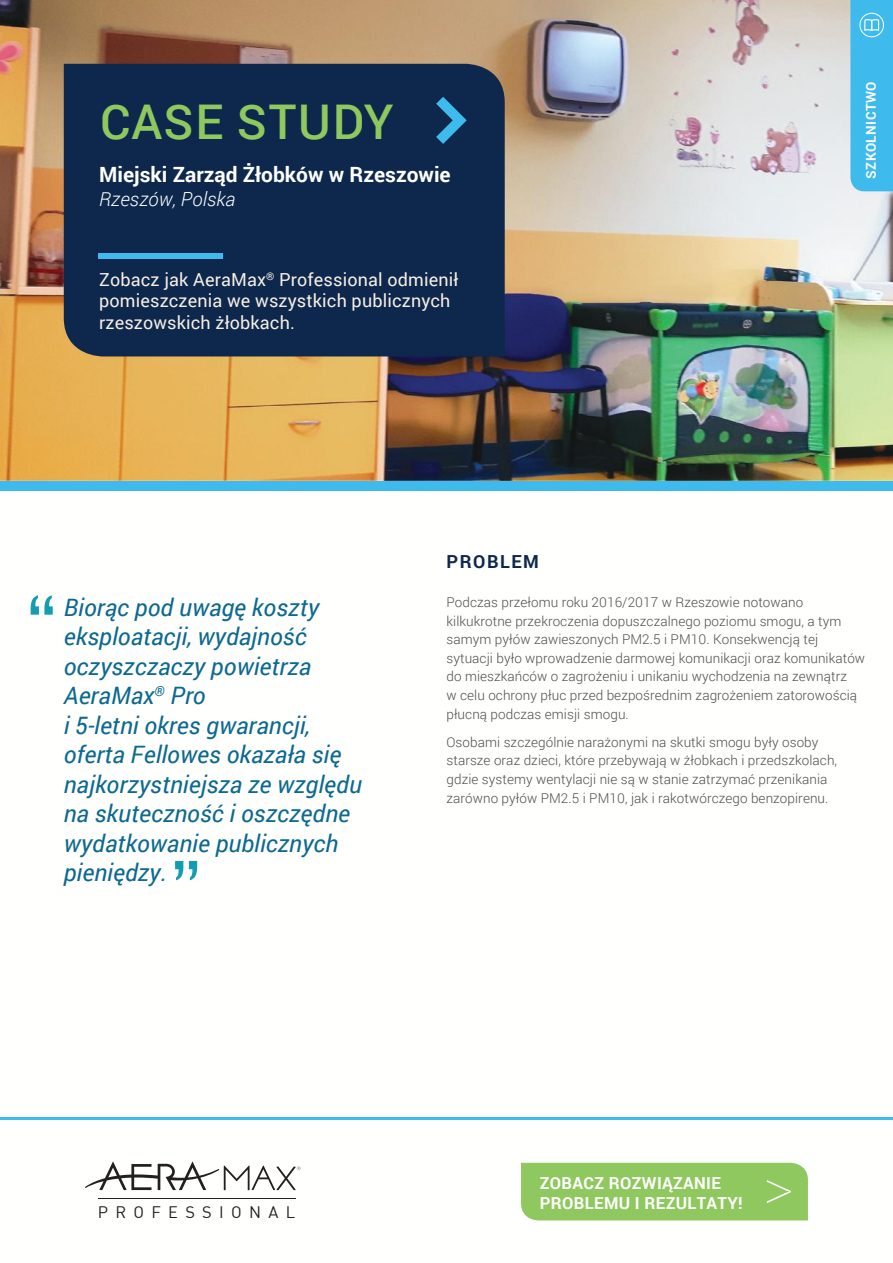
<style>
.page{position:relative;width:893px;height:1263px;background:#fff}
.page>*{position:absolute;margin:0;border:0;box-sizing:border-box;transform-origin:0 0}
.t1{font:500 47.85px "Roboto";letter-spacing:.035em;color:#8ec85e}
.t2{font:italic 24px/29.5px "Roboto";color:#0d6990}
.t3{font:700 21px "Roboto";color:#fff}
.t4{font:italic 300 19.5px "Roboto";letter-spacing:.005em;color:#fff}
.t5{font:18px "Roboto";letter-spacing:.01em;color:#f7eee5}
.t6{font:700 18px "Roboto";letter-spacing:.085em;color:#0d284c}
.t7{font:700 16.5px "Roboto";letter-spacing:.02em;color:#fff}
.t8{font:16.35px "DIN";letter-spacing:.45em;color:#241f1f}
.t9{font:300 13.5px/18.6px "Roboto";letter-spacing:.005em;color:#4f4c4d}
.t10{font:700 13.5px "Roboto";letter-spacing:.03em;color:#fff}
</style>
<div class="page">
<div style="left:521px;top:1163px;width:287px;height:57px;background:#8ec85e"></div>
<hr style="left:98px;top:1198px;width:198px;height:1px;background:#241f1f">
<svg style="left:85px;top:1161px;width:216px;height:29px"></svg>
<hr style="left:0;top:1118px;width:893px;height:2px;background:#3ebbec">
<div style="left:0;top:480px;width:893px;height:11px;background:#3ebbec"></div>
<img style="left:0;top:0;width:893px;height:480px">
<div style="left:64px;top:64px;width:441px;height:292px;background:#0d284c"></div>
<div style="left:98px;top:253px;width:125px;height:6px;background:#3ebbec"></div>
<svg style="left:436px;top:97px;width:31px;height:47px"></svg>
<div style="left:850px;top:0;width:43px;height:191px;background:#3ebbec"></div>
<svg style="left:175px;top:861px;width:22px;height:19px"></svg>
<svg style="left:31px;top:595px;width:22px;height:20px"></svg>
<h1 class="t1" style="left:100px;top:88px;width:295px">CASE STUDY</h1>
<h3 class="t3" style="left:99px;top:160px;width:353px">Miejski Zarząd Żłobków w Rzeszowie</h3>
<h3 class="t4" style="left:99px;top:185px;width:138px">Rzeszów, Polska</h3>
<h3 class="t5" style="left:99px;top:267px;width:361px">Zobacz jak AeraMax<sup>®</sup> Professional odmienił</h3>
<h3 class="t5" style="left:99px;top:288px;width:353px">pomieszczenia we wszystkich publicznych</h3>
<h3 class="t5" style="left:99px;top:310px;width:197px">rzeszowskich żłobkach.</h3>
<h3 class="t6" style="left:446px;top:549px;width:94px">PROBLEM</h3>
<p class="t10" style="left:861px;top:179px;width:98px;rotate:-90deg">SZKOLNICTWO</p>
<p class="t2" style="left:64px;top:592px;width:300px">Biorąc pod uwagę koszty eksploatacji, wydajność oczyszczaczy powietrza<br>AeraMax<sup>®</sup> Pro<br>i 5-letni okres gwarancji, oferta Fellowes okazała się najkorzystniejsza ze względu na skuteczność i oszczędne wydatkowanie publicznych pieniędzy.</p>
<p class="t9" style="left:446px;top:592px;width:420px">Podczas przełomu roku 2016/2017 w Rzeszowie notowano kilkukrotne przekroczenia dopuszczalnego poziomu smogu, a tym samym pyłów zawieszonych PM2.5 i PM10. Konsekwencją tej sytuacji było wprowadzenie darmowej komunikacji oraz komunikatów do mieszkańców o zagrożeniu i unikaniu wychodzenia na zewnątrz<br>w celu ochrony płuc przed bezpośrednim zagrożeniem zatorowością płucną podczas emisji smogu.</p>
<p class="t9" style="left:446px;top:732px;width:392px">Osobami szczególnie narażonymi na skutki smogu były osoby starsze oraz dzieci, które przebywają w żłobkach i przedszkolach, gdzie systemy wentylacji nie są w stanie zatrzymać przenikania zarówno pyłów PM2.5 i PM10, jak i rakotwórczego benzopirenu.</p>
<p class="t8" style="left:98px;top:1202px;width:199px">PROFESSIONAL</p>
<p class="t7" style="left:540px;top:1171px;width:183px">ZOBACZ ROZWIĄZANIE</p>
<p class="t7" style="left:540px;top:1191px;width:204px">PROBLEMU I REZULTATY!</p>
</div>
